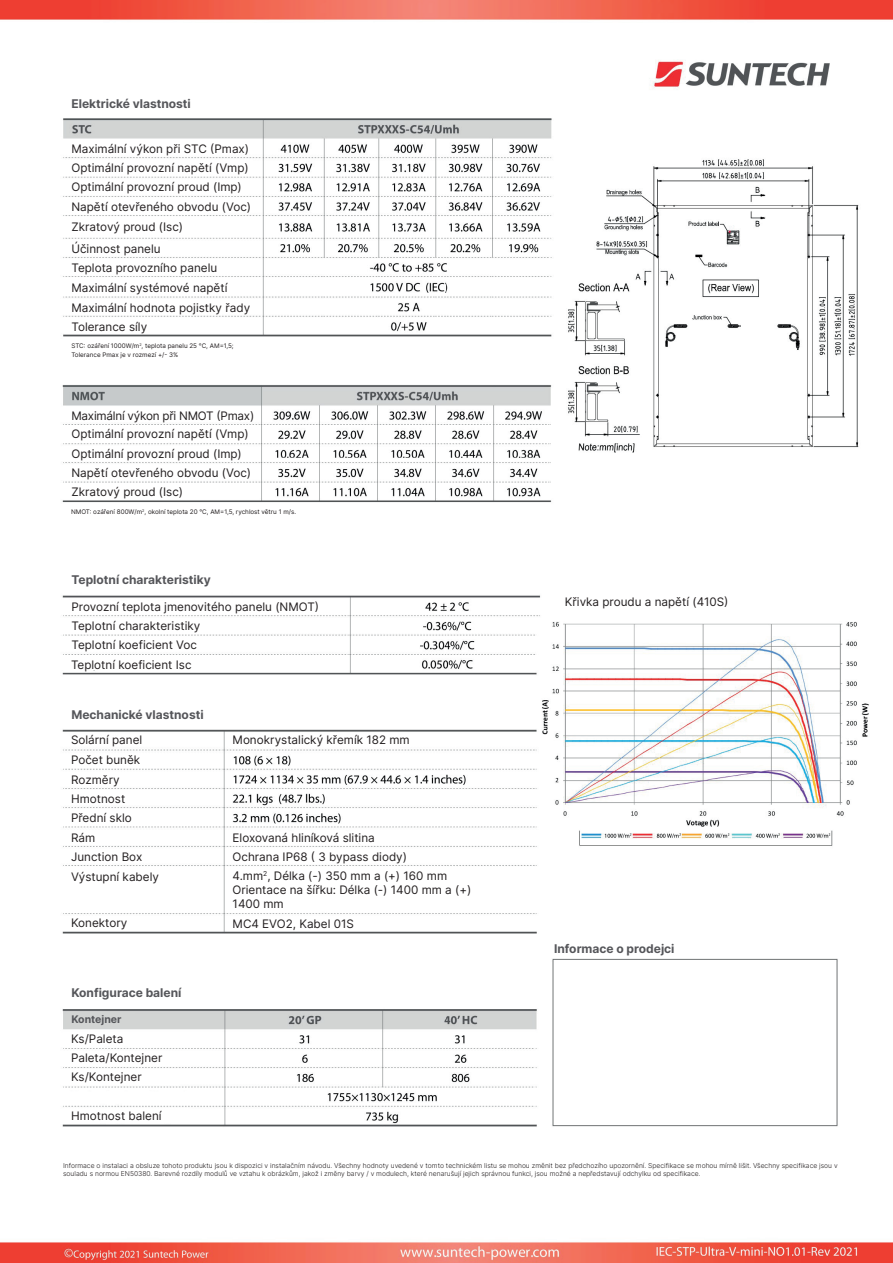
<style>
.page{position:relative;width:893px;height:1263px;background:#fff}
.page>*{position:absolute;margin:0;border:0;box-sizing:border-box;transform-origin:0 0}
.t1{font:700 12px "Inter";color:#55565a}
.t2{font:11.7px/19.5px "Inter";color:#231f20}
.t3{font:700 10.5px "Inter";color:#55565a}
.t4{font:300 6.75px/8.1px "Inter";color:#231f20}
.t5{font:6.3px/9px "Inter";color:#231f20}
</style>
<div class="page">
<img style="left:0;top:0;width:893px;height:1263px">
<p class="t1" style="left:71px;top:95px;width:121px">Elektrické vlastnosti</p>
<p class="t2" style="left:71px;top:139px;width:179px">Maximální výkon při STC (Pmax)</p>
<p class="t2" style="left:71px;top:158px;width:181px">Optimální provozní napětí (Vmp)<br>Optimální provozní proud (Imp)<br>Napětí otevřeného obvodu (Voc)<br>Zkratový proud (Isc)</p>
<p class="t2" style="left:71px;top:239px;width:180px">Účinnost panelu<br>Teplota provozního panelu<br>Maximální systémové napětí<br>Maximální hodnota pojistky řady</p>
<p class="t2" style="left:71px;top:317px;width:77px">Tolerance síly</p>
<p class="t5" style="left:71px;top:341px;width:164px">STC: ozáření 1000W/m<sup>2</sup>, teplota panelu 25 °C, AM=1,5;<br>Tolerance Pmax je v rozmezí +/- 3%</p>
<p class="t2" style="left:71px;top:406px;width:184px;line-height:19px">Maximální výkon při NMOT (Pmax)<br>Optimální provozní napětí (Vmp)<br>Optimální provozní proud (Imp)<br>Napětí otevřeného obvodu (Voc)<br>Zkratový proud (Isc)</p>
<p class="t5" style="left:71px;top:507px;width:227px">NMOT: ozáření 800W/m<sup>2</sup>, okolní teplota 20 °C, AM=1,5, rychlost větru 1 m/s.</p>
<p class="t1" style="left:71px;top:571px;width:141px">Teplotní charakteristiky</p>
<p class="t2" style="left:71px;top:597px;width:249px">Provozní teplota jmenovitého panelu (NMOT)</p>
<p class="t2" style="left:565px;top:591px;width:165px">Křivka proudu a napětí (410S)</p>
<p class="t2" style="left:71px;top:616px;width:131px">Teplotní charakteristiky<br>Teplotní koeficient Voc<br>Teplotní koeficient Isc</p>
<p class="t1" style="left:71px;top:705px;width:134px">Mechanické vlastnosti</p>
<p class="t2" style="left:71px;top:730px;width:89px">Solární panel<br>Počet buněk<br>Rozměry<br>Hmotnost<br>Přední sklo<br>Rám<br>Junction Box<br>Výstupní kabely</p>
<p class="t2" style="left:71px;top:913px;width:58px">Konektory</p>
<p class="t1" style="left:71px;top:984px;width:112px">Konfigurace balení</p>
<p class="t3" style="left:71px;top:1012px;width:52px">Kontejner</p>
<p class="t2" style="left:71px;top:1029px;width:93px">Ks/Paleta<br>Paleta/Kontejner<br>Ks/Kontejner</p>
<p class="t2" style="left:71px;top:1105px;width:92px">Hmotnost balení</p>
<p class="t2" style="left:233px;top:730px;width:179px">Monokrystalický křemík 182 mm</p>
<p class="t2" style="left:233px;top:828px;width:176px">Eloxovaná hliníková slitina<br>Ochrana IP68 ( 3 bypass diody)</p>
<p class="t2" style="left:233px;top:868px;width:240px;line-height:14.1px">4.mm<sup>2</sup>, Délka (-) 350 mm a (+) 160 mm<br>Orientace na šířku: Délka (-) 1400 mm a (+)<br>1400 mm</p>
<p class="t2" style="left:233px;top:913px;width:123px">MC4 EVO2, Kabel 01S</p>
<p class="t1" style="left:554px;top:939px;width:122px">Informace o prodejci</p>
<p class="t4" style="left:63px;top:1161px;width:776px">Informace o instalaci a obsluze tohoto produktu jsou k dispozici v instalačním návodu. Všechny hodnoty uvedené v tomto technickém listu se mohou změnit bez předchozího upozornění. Specifikace se mohou mírně lišit. Všechny specifikace jsou v souladu s normou EN50380. Barevné rozdíly modulů ve vztahu k obrázkům, jakož i změny barvy / v modulech, které nenarušují jejich správnou funkci, jsou možné a nepředstavují odchylku od specifikace.</p>
</div>
